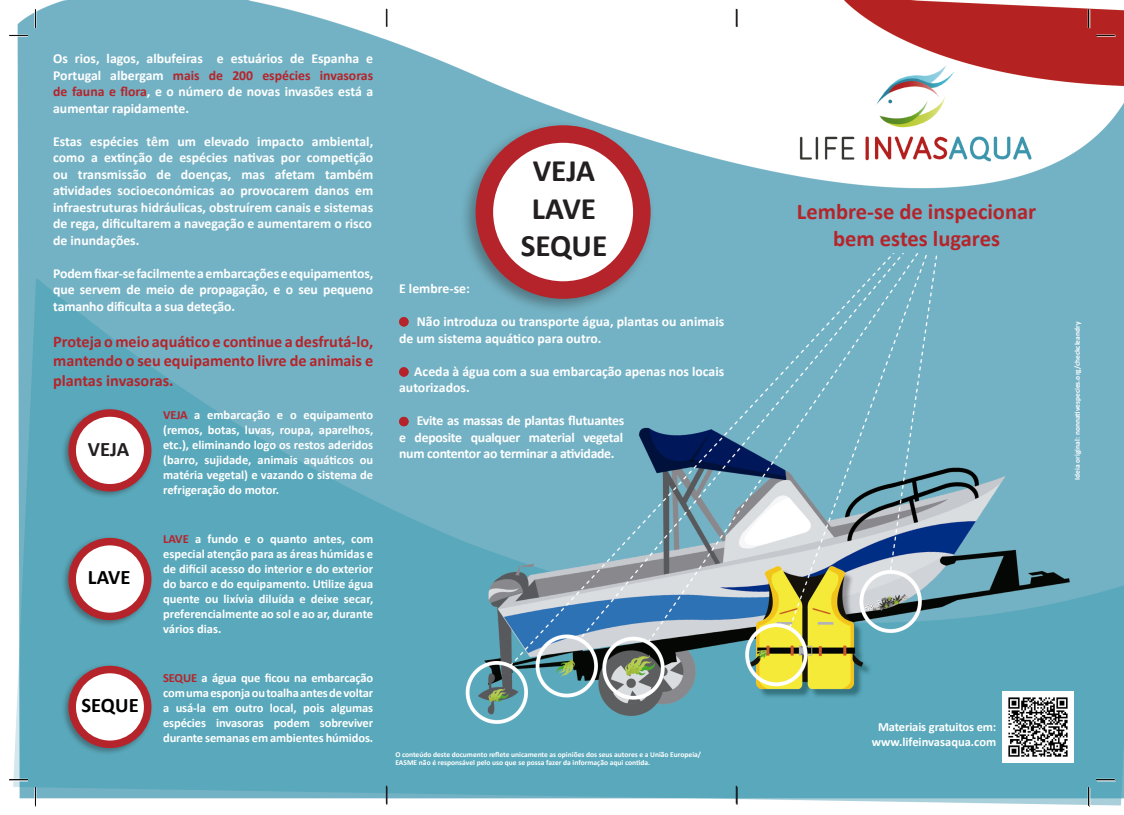
<style>
.page{position:relative;width:1124px;height:815px;background:#fff}
.page>*{position:absolute;margin:0;border:0;box-sizing:border-box;transform-origin:0 0}
.t1{font:700 31.25px "Calibri";color:#231f20}
.t2{font:700 22.5px "Calibri";color:#b5242b}
.t3{font:700 20.62px "Calibri";color:#000}
.t4{font:700 20.62px "Calibri";color:#231f20}
.t5{font:700 16.25px/19.5px "Calibri";color:#b5242b}
.t6{font:700 13.75px/16.5px "Calibri";color:#fff;text-align:justify}
.t7{font:700 12.5px/15px "Calibri";letter-spacing:-.01em;color:#fff;text-align:justify}
.t8{font:700 7.5px/7.5px "Calibri";color:#fff}
.s1{color:#b5242b}
</style>
<div class="page">
<img style="left:9px;top:0;width:1114px;height:807px">
<div style="left:61px;top:407px;width:93px;height:92px;background:#231f20;opacity:.4"></div>
<div style="left:72px;top:413px;width:76px;height:75px;background:#fff;border-radius:50%"></div>
<div style="left:68px;top:409px;width:83px;height:83px;border:8px solid #b5242b;border-radius:50%"></div>
<div style="left:61px;top:536px;width:93px;height:92px;background:#231f20;opacity:.4"></div>
<div style="left:72px;top:542px;width:76px;height:74px;background:#fff;border-radius:50%"></div>
<div style="left:68px;top:538px;width:83px;height:82px;border:8px solid #b5242b;border-radius:50%"></div>
<div style="left:61px;top:664px;width:93px;height:92px;background:#231f20;opacity:.4"></div>
<div style="left:72px;top:670px;width:76px;height:74px;background:#fff;border-radius:50%"></div>
<div style="left:68px;top:666px;width:83px;height:82px;border:8px solid #b5242b;border-radius:50%"></div>
<div style="left:459px;top:120px;width:197px;height:195px;background:#231f20;opacity:.4"></div>
<div style="left:484px;top:134px;width:157px;height:156px;background:#fff;border-radius:50%"></div>
<div style="left:475px;top:125px;width:175px;height:174px;border:18px solid #b5242b;border-radius:50%"></div>
<svg style="left:386px;top:9px;width:1px;height:17px"></svg>
<svg style="left:735px;top:9px;width:1px;height:18px"></svg>
<svg style="left:386px;top:786px;width:1px;height:17px"></svg>
<svg style="left:735px;top:786px;width:1px;height:17px"></svg>
<img style="left:1002px;top:692px;width:70px;height:71px">
<div style="left:399px;top:317px;width:9px;height:9px;background:#b5242b;border-radius:50%"></div>
<div style="left:399px;top:367px;width:9px;height:10px;background:#b5242b;border-radius:50%"></div>
<div style="left:399px;top:417px;width:9px;height:9px;background:#b5242b;border-radius:50%"></div>
<svg style="left:9px;top:35px;width:19px;height:1px"></svg>
<svg style="left:1095px;top:35px;width:19px;height:1px"></svg>
<svg style="left:9px;top:779px;width:19px;height:1px"></svg>
<svg style="left:1095px;top:779px;width:19px;height:1px"></svg>
<svg style="left:35px;top:9px;width:1px;height:19px"></svg>
<svg style="left:35px;top:787px;width:1px;height:19px"></svg>
<svg style="left:1087px;top:9px;width:2px;height:19px"></svg>
<svg style="left:1087px;top:787px;width:2px;height:19px"></svg>
<p class="t6" style="left:53px;top:50px;width:321px">Os rios, lagos, albufeiras e estuários de Espanha e Portugal albergam <span class="s1">mais de 200 espécies invasoras de fauna e flora</span>, e o número de novas invasões está a aumentar rapidamente.</p>
<p class="t6" style="left:53px;top:133px;width:321px">Estas espécies têm um elevado impacto ambiental, como a extinção de espécies nativas por competição ou transmissão de doenças, mas afetam também atividades socioeconómicas ao provocarem danos em infraestruturas hidráulicas, obstruírem canais e sistemas</p>
<p class="t6" style="left:53px;top:215px;width:320px">de rega, dificultarem a navegação e aumentarem o risco</p>
<p class="t6" style="left:53px;top:232px;width:88px">de inundações.</p>
<p class="t6" style="left:53px;top:265px;width:321px">Podem fixar-se facilmente a embarcações e equipamentos, que servem de meio de propagação, e o seu pequeno tamanho dificulta a sua deteção.</p>
<p class="t5" style="left:53px;top:332px;width:321px">Proteja o meio aquático e continue a desfrutá-lo, mantendo o seu equipamento livre de animais e</p>
<p class="t5" style="left:53px;top:371px;width:122px">plantas invasoras.</p>
<p class="t4" style="left:88px;top:434px;width:43px">VEJA</p>
<h3 class="t3" style="left:88px;top:563px;width:44px">LAVE</h3>
<h3 class="t3" style="left:81px;top:691px;width:59px">SEQUE</h3>
<p class="t7" style="left:163px;top:407px;width:212px"><span class="s1">VEJA</span> a embarcação e o equipamento (remos, botas, luvas, roupa, aparelhos, etc.), eliminando logo os restos aderidos (barro, sujidade, animais aquáticos ou matéria vegetal) e vazando o sistema de refrigeração do motor.</p>
<p class="t7" style="left:163px;top:531px;width:212px"><span class="s1">LAVE</span> a fundo e o quanto antes, com especial atenção para as áreas húmidas e de difícil acesso do interior e do exterior do barco e do equipamento. Utilize água quente ou lixívia diluída e deixe secar, preferencialmente ao sol e ao ar, durante</p>
<p class="t7" style="left:163px;top:621px;width:60px">vários dias.</p>
<p class="t7" style="left:163px;top:670px;width:212px"><span class="s1">SEQUE</span> a água que ficou na embarcação com uma esponja ou toalha antes de voltar a usá-la em outro local, pois algumas espécies invasoras podem sobreviver durante semanas em ambientes húmidos.</p>
<p class="t1" style="left:532px;top:149px;width:64px">VEJA</p>
<p class="t1" style="left:531px;top:186px;width:66px">LAVE</p>
<p class="t1" style="left:520px;top:224px;width:88px">SEQUE</p>
<p class="t6" style="left:399px;top:280px;width:72px">E lembre-se:</p>
<p class="t6" style="left:399px;top:313px;width:326px;text-indent:18px">Não introduza ou transporte água, plantas ou animais de um sistema aquático para outro.</p>
<p class="t6" style="left:399px;top:363px;width:326px;text-indent:15px">Aceda à água com a sua embarcação apenas nos locais autorizados.</p>
<p class="t6" style="left:399px;top:412px;width:227px;text-indent:18px">Evite as massas de plantas flutuantes e deposite qualquer material vegetal num contentor ao terminar a atividade.</p>
<p class="t8" style="left:395px;top:751px;width:307px">O conteúdo deste documento reflete unicamente as opiniões dos seus autores e a União Europeia/<br>EASME não é responsável pelo uso que se possa fazer da informação aqui contida.</p>
<p class="t2" style="left:796px;top:196px;width:241px">Lembre-se de inspecionar</p>
<p class="t2" style="left:833px;top:223px;width:168px">bem estes lugares</p>
<p class="t8" style="left:1073px;top:480px;width:159px;rotate:-90deg">Ideia original: nonnativespecies.org/checkcleandry</p>
<p class="t7" style="left:877px;top:720px;width:120px">Materiais gratuitos em:</p>
<p class="t7" style="left:871px;top:735px;width:126px">www.lifeinvasaqua.com</p>
</div>
